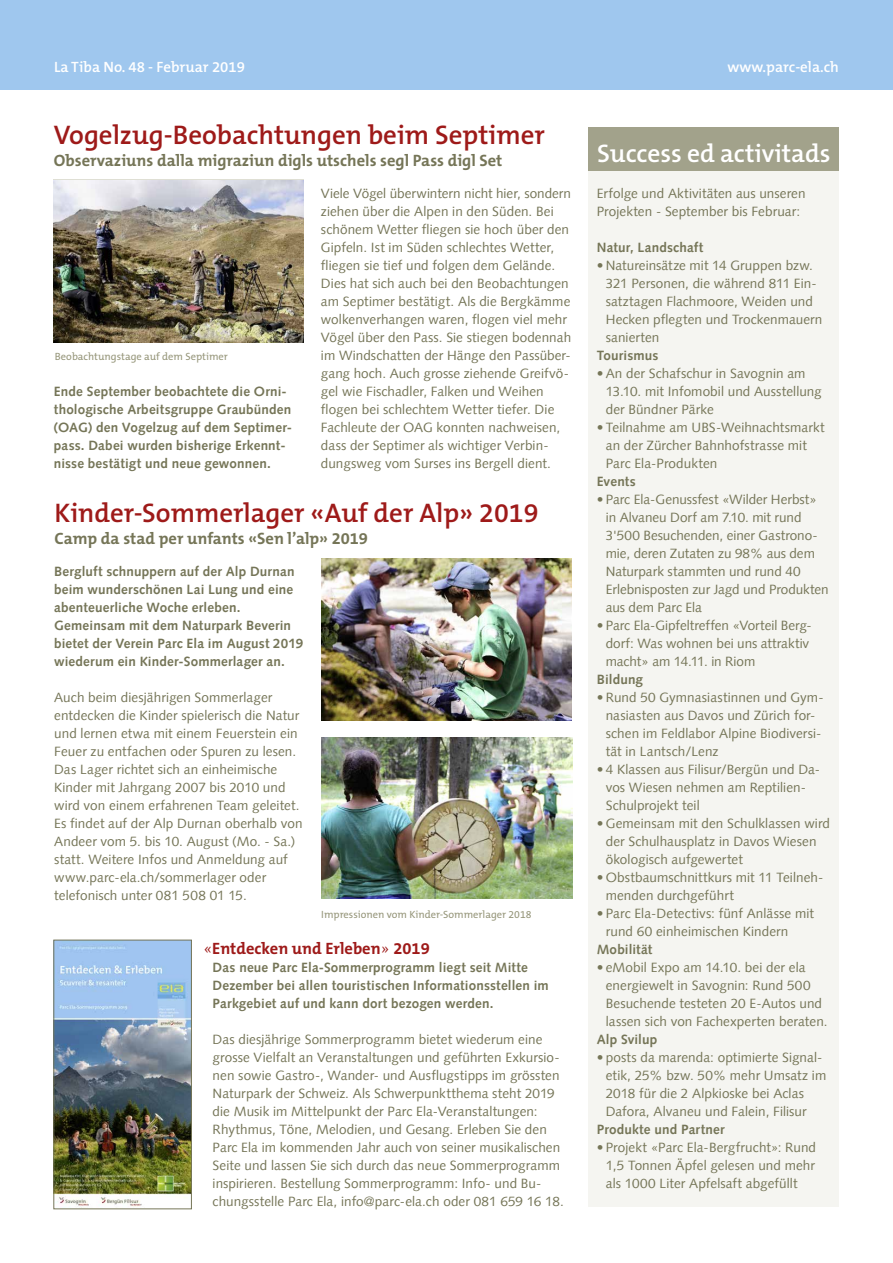
<style>
.page{position:relative;width:893px;height:1263px;background:#fff}
.page>*{position:absolute;margin:0;border:0;box-sizing:border-box;transform-origin:0 0}
.t1{font:600 27px "The Mix B6";color:#9e1a19}
.t2{font:600 25.5px "The Mix B6";letter-spacing:-.005em;color:#fff}
.t3{font:700 16.5px "The Mix B7";color:#757557}
.t4{font:700 16.5px "The Mix B7";color:#9e1a19}
.t5{font:600 15px "The Mix B6";color:#fff}
.t6{font:13.5px/18px "Syntax LT";letter-spacing:.005em;color:#757557}
.t7{font:700 13.5px/18px "Syntax LT";letter-spacing:.01em;color:#757557}
.t8{font:10.5px "The Mix B5 Plain";color:#96967a}
.s1{font-family:"Syntax LT";font-weight:400}
</style>
<div class="page">
<img style="left:321px;top:559px;width:251px;height:161px">
<img style="left:321px;top:737px;width:251px;height:162px">
<img style="left:54px;top:181px;width:250px;height:161px">
<img style="left:56px;top:942px;width:134px;height:265px">
<div style="left:54px;top:940px;width:138px;height:269px;border:1px solid #757557"></div>
<div style="left:588px;top:171px;width:251px;height:1035px;background:#f5f5f1"></div>
<div style="left:0;top:0;width:893px;height:90px;background:#9fc7ee"></div>
<div style="left:589px;top:128px;width:250px;height:43px;background:#a2a28b"></div>
<p class="t5" style="left:54px;top:59px;width:193px">La Tiba No. 48 - Februar 2019</p>
<p class="t5" style="left:727px;top:59px;width:113px">www.parc-ela.ch</p>
<h1 class="t1" style="left:54px;top:120px;width:492px">Vogelzug-Beobachtungen beim Septimer</h1>
<p class="t3" style="left:54px;top:152px;width:450px">Observaziuns dalla migraziun digls utschels segl Pass digl Set</p>
<p class="t8" style="left:55px;top:351px;width:174px">Beobachtungstage auf dem Septimer</p>
<p class="t7" style="left:54px;top:382px;width:240px">Ende September beobachtete die Orni&shy;thologische Arbeitsgruppe Graubünden (OAG) den Vogelzug auf dem Septimer&shy;pass. Dabei wurden bisherige Erkennt&shy;nisse bestätigt und neue gewonnen.</p>
<p class="t6" style="left:321px;top:184px;width:252px">Viele Vögel überwintern nicht hier, sondern ziehen über die Alpen in den Süden. Bei schönem Wetter fliegen sie hoch über den Gipfeln. Ist im Süden schlechtes Wetter, fliegen sie tief und folgen dem Gelände.<br>Dies hat sich auch bei den Beobachtungen am Septimer bestätigt. Als die Bergkämme wolkenverhangen waren, flogen viel mehr Vögel über den Pass. Sie stiegen bodennah im Windschatten der Hänge den Passüber&shy;gang hoch. Auch grosse ziehende Greifvö&shy;gel wie Fischadler, Falken und Weihen flogen bei schlechtem Wetter tiefer. Die Fachleute der OAG konnten nachweisen, dass der Septimer als wichtiger Verbin&shy;dungsweg vom Surses ins Bergell dient.</p>
<h1 class="t1" style="left:54px;top:498px;width:486px">Kinder-Sommerlager «Auf der Alp» 2019</h1>
<p class="t3" style="left:54px;top:530px;width:315px">Camp da stad per unfants «Sen l’alp» 2019</p>
<p class="t7" style="left:54px;top:562px;width:251px">Bergluft schnuppern auf der Alp Durnan beim wunderschönen Lai Lung und eine abenteuerliche Woche erleben.<br>Gemeinsam mit dem Naturpark Beverin bietet der Verein Parc Ela im August 2019 wiederum ein Kinder-Sommerlager an.</p>
<p class="t6" style="left:54px;top:688px;width:250px">Auch beim diesjährigen Sommerlager entdecken die Kinder spielerisch die Natur und lernen etwa mit einem Feuerstein ein Feuer zu entfachen oder Spuren zu lesen.<br>Das Lager richtet sich an einheimische Kinder mit Jahrgang 2007 bis 2010 und wird von einem erfahrenen Team geleitet.<br>Es findet auf der Alp Durnan oberhalb von Andeer vom 5. bis 10. August (Mo. - Sa.) statt. Weitere Infos und Anmeldung auf www.parc-ela.ch/sommerlager oder telefonisch unter 081 508 01 15.</p>
<p class="t8" style="left:321px;top:909px;width:212px">Impressionen vom Kinder-Sommerlager 2018</p>
<p class="t4" style="left:203px;top:940px;width:228px"><span class="s1">«</span>Entdecken und Erleben<span class="s1">»</span> 2019</p>
<p class="t7" style="left:213px;top:958px;width:338px">Das neue Parc Ela-Sommerprogramm liegt seit Mitte<br>Dezember bei allen touristischen Informationsstellen im<br>Parkgebiet auf und kann dort bezogen werden.</p>
<p class="t6" style="left:213px;top:1030px;width:353px">Das diesjährige Sommerprogramm bietet wiederum eine grosse Vielfalt an Veranstaltungen und geführten Exkursio&shy;nen sowie Gastro-, Wander- und Ausflugstipps im grössten Naturpark der Schweiz. Als Schwerpunktthema steht 2019 die Musik im Mittelpunkt der Parc Ela-Veranstaltungen:<br>Rhythmus, Töne, Melodien, und Gesang. Erleben Sie den Parc Ela im kommenden Jahr auch von seiner musikalischen Seite und lassen Sie sich durch das neue Sommerprogramm inspirieren. Bestellung Sommerprogramm: Info- und Bu&shy;chungsstelle Parc Ela, info@parc-ela.ch oder 081 659 16 18.</p>
<h2 class="t2" style="left:597px;top:140px;width:235px">Success ed activitads</h2>
<p class="t6" style="left:597px;top:184px;width:210px">Erfolge und Aktivitäten aus unseren<br>Projekten - September bis Februar:</p>
<p class="t7" style="left:597px;top:238px;width:108px">Natur, Landschaft</p>
<p class="t6" style="left:606px;top:256px;width:218px;text-indent:-9px">• Natureinsätze mit 14 Gruppen bzw.<br>321 Personen, die während 811 Ein&shy;satztagen Flachmoore, Weiden und<br>Hecken pflegten und Trockenmauern sanierten</p>
<p class="t7" style="left:597px;top:346px;width:63px">Tourismus</p>
<p class="t6" style="left:606px;top:364px;width:218px;text-indent:-9px">• An der Schafschur in Savognin am<br>13.10. mit Infomobil und Ausstellung der Bündner Pärke</p>
<p class="t6" style="left:606px;top:418px;width:221px;text-indent:-9px">• Teilnahme am UBS-Weihnachtsmarkt an der Zürcher Bahnhofstrasse mit<br>Parc Ela-Produkten</p>
<p class="t7" style="left:597px;top:472px;width:41px">Events</p>
<p class="t6" style="left:606px;top:490px;width:225px;text-indent:-9px">• Parc Ela-Genussfest «Wilder Herbst» in Alvaneu Dorf am 7.10. mit rund<br>3'500 Besuchenden, einer Gastrono&shy;mie, deren Zutaten zu 98% aus dem<br>Naturpark stammten und rund 40<br>Erlebnisposten zur Jagd und Produkten aus dem Parc Ela</p>
<p class="t6" style="left:606px;top:616px;width:208px;text-indent:-9px">• Parc Ela-Gipfeltreffen «Vorteil Berg&shy;dorf: Was wohnen bei uns attraktiv macht» am 14.11. in Riom</p>
<p class="t7" style="left:597px;top:670px;width:48px">Bildung</p>
<p class="t6" style="left:606px;top:688px;width:219px;text-indent:-9px">• Rund 50 Gymnasiastinnen und Gym&shy;nasiasten aus Davos und Zürich for&shy;schen im Feldlabor Alpine Biodiversi&shy;tät in Lantsch/Lenz</p>
<p class="t6" style="left:606px;top:760px;width:216px;text-indent:-9px">• 4 Klassen aus Filisur/Bergün und Da&shy;vos Wiesen nehmen am Reptilien-<br>Schulprojekt teil</p>
<p class="t6" style="left:606px;top:814px;width:226px;text-indent:-9px">• Gemeinsam mit den Schulklassen wird der Schulhausplatz in Davos Wiesen ökologisch aufgewertet</p>
<p class="t6" style="left:606px;top:868px;width:219px;text-indent:-9px">• Obstbaumschnittkurs mit 11 Teilneh&shy;menden durchgeführt</p>
<p class="t6" style="left:606px;top:904px;width:210px;text-indent:-9px">• Parc Ela-Detectivs: fünf Anlässe mit rund 60 einheimischen Kindern</p>
<p class="t7" style="left:597px;top:940px;width:57px">Mobilität</p>
<p class="t6" style="left:606px;top:958px;width:223px;text-indent:-9px">• eMobil Expo am 14.10. bei der ela energiewelt in Savognin: Rund 500<br>Besuchende testeten 20 E-Autos und lassen sich von Fachexperten beraten.</p>
<p class="t7" style="left:597px;top:1030px;width:62px">Alp Svilup</p>
<p class="t6" style="left:606px;top:1048px;width:222px;text-indent:-9px">• posts da marenda: optimierte Signal&shy;etik, 25% bzw. 50% mehr Umsatz im 2018 für die 2 Alpkioske bei Aclas Dafora, Alvaneu und Falein, Filisur</p>
<p class="t7" style="left:597px;top:1120px;width:129px">Produkte und Partner</p>
<p class="t6" style="left:606px;top:1138px;width:212px;text-align:justify;text-indent:-9px">• Projekt «Parc Ela-Bergfrucht»: Rund 1,5 Tonnen Äpfel gelesen und mehr als 1000 Liter Apfelsaft abgefüllt</p>
</div>
